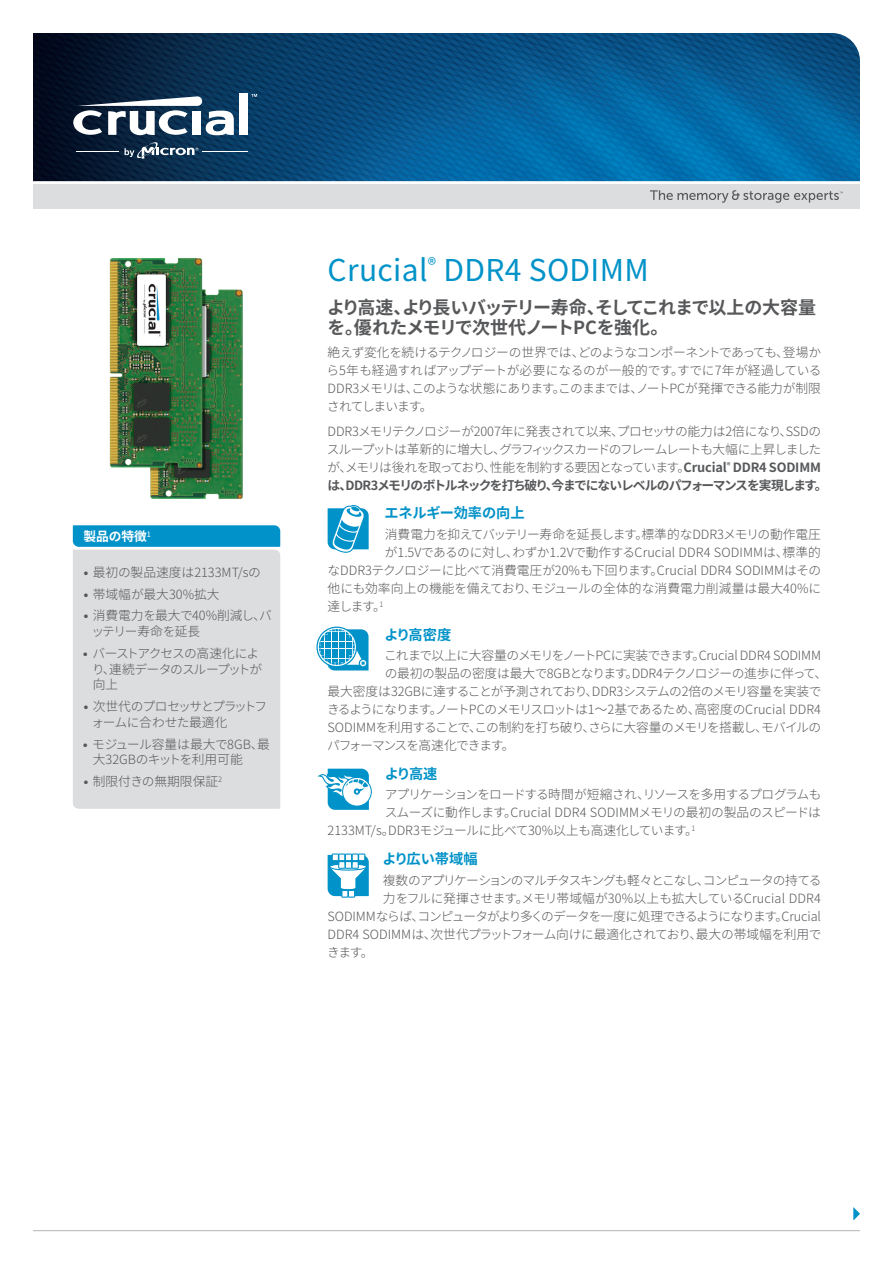
<style>
.page{position:relative;width:893px;height:1263px;background:#fff}
.page>*{position:absolute;margin:0;border:0;box-sizing:border-box;transform-origin:0 0}
.H1-Headline{font:30px "Source Han Sans JP";letter-spacing:.01em;color:#0092c8}
.H2-B__Standard_Headl{font:700 18px/19.5px "Source Han Sans JP";letter-spacing:-.055em;color:#57585a}
.H3-B__subheadline_bl{font:700 14.25px "Source Han Sans JP";letter-spacing:-.015em;color:#0092c8}
.body_copy{font:300 12.75px/18px "Source Han Sans JP";letter-spacing:-.03em;color:#57585a;text-align:justify}
.body_copy-2{font:300 12.75px/18px "Source Han Sans JP";letter-spacing:-.065em;color:#57585a}
.body_copy-3{font:300 12.75px "Source Han Sans JP";color:#57585a}
.body_copy-4{font:300 12.75px/15.8px "Source Han Sans JP";letter-spacing:-.01em;color:#57585a}
.body_copy-5{font:300 12.75px "Source Han Sans JP";letter-spacing:.005em;color:#57585a}
.body_copy-6{font:300 12.75px "Source Han Sans JP";letter-spacing:-.055em;color:#57585a}
.body_copy-7{font:300 12.75px "Source Han Sans JP";letter-spacing:-.06em;color:#57585a}
.body_copy-8{font:300 12.75px "Source Han Sans JP";letter-spacing:-.085em;color:#57585a}
.body_copy-9{font:300 12.75px/15.8px "Source Han Sans JP";letter-spacing:-.075em;color:#57585a}
.body_copy-10{font:300 12.75px/15.8px "Source Han Sans JP";letter-spacing:-.005em;color:#57585a}
.body_copy-11{font:300 12.75px/15.8px "Source Han Sans JP";letter-spacing:-.05em;color:#57585a}
.body_copy-12{font:300 12.75px "Source Han Sans JP";letter-spacing:-.095em;color:#57585a}
.Headline__Bulleted_L{font:700 12.75px "Source Han Sans JP";color:#fff}
.s1{font-family:"Museo Sans 300";font-weight:400}
.s2{font-weight:700}
</style>
<div class="page">
<img style="left:33px;top:33px;width:827px;height:148px">
<hr style="left:76px;top:151px;width:42px;height:1px;background:#fff">
<hr style="left:202px;top:151px;width:45px;height:1px;background:#fff">
<svg style="left:125px;top:142px;width:73px;height:17px"></svg>
<div style="left:239px;top:94px;width:9px;height:41px;background:#fff"></div>
<svg style="left:73px;top:96px;width:161px;height:40px"></svg>
<svg style="left:251px;top:94px;width:6px;height:3px"></svg>
<div style="left:33px;top:184px;width:827px;height:24px;background:#dcdddf"></div>
<svg style="left:650px;top:190px;width:193px;height:13px"></svg>
<hr style="left:33px;top:1230px;width:827px;height:1px;background:#bcbdc0">
<svg style="left:853px;top:1207px;width:7px;height:13px"></svg>
<svg style="left:328px;top:505px;width:41px;height:48px"></svg>
<svg style="left:328px;top:853px;width:41px;height:45px"></svg>
<svg style="left:316px;top:627px;width:52px;height:43px"></svg>
<svg style="left:317px;top:769px;width:55px;height:41px"></svg>
<svg style="left:73px;top:525px;width:207px;height:22px;background:#0694c9"></svg>
<div style="left:73px;top:550px;width:207px;height:259px;background:#dcdddf"></div>
<img style="left:109px;top:258px;width:134px;height:241px">
<p class="Headline__Bulleted_L" style="left:83px;top:529px;width:69px">製品の特徴<sup>1</sup></p>
<p class="body_copy-3" style="left:83px;top:565px;width:179px"><span class="s1">•</span> 最初の製品速度は2133MT/sの</p>
<p class="body_copy-3" style="left:83px;top:587px;width:138px"><span class="s1">•</span> 帯域幅が最大30%拡大</p>
<p class="body_copy-4" style="left:91px;top:608px;width:182px;text-indent:-8px"><span class="s1">•</span> 消費電力を最大で40%削減し、バッテリー寿命を延長</p>
<p class="body_copy-9" style="left:92px;top:645px;width:172px;text-indent:-9px"><span class="s1">•</span> バーストアクセスの高速化により、連続データのスループットが向上</p>
<p class="body_copy-11" style="left:91px;top:699px;width:177px;text-indent:-8px"><span class="s1">•</span> 次世代のプロセッサとプラットフォームに合わせた最適化</p>
<p class="body_copy-10" style="left:93px;top:736px;width:179px;text-indent:-10px"><span class="s1">•</span> モジュール容量は最大で8GB、最大32GBのキットを利用可能</p>
<p class="body_copy-3" style="left:83px;top:774px;width:140px"><span class="s1">•</span> 制限付きの無期限保証<sup>2</sup></p>
<p class="H1-Headline" style="left:328px;top:253px;width:323px">Crucial<sup>®</sup> DDR4 SODIMM</p>
<p class="H2-B__Standard_Headl" style="left:327px;top:298px;width:491px">より高速、より長いバッテリー寿命、そしてこれまで以上の大容量を。優れたメモリで次世代ノートPCを強化。</p>
<p class="body_copy" style="left:327px;top:344px;width:497px">絶えず変化を続けるテクノロジーの世界では、どのようなコンポーネントであっても、登場から5年も経過すればアップデートが必要になるのが一般的です。すでに7年が経過しているDDR3メモリは、このような状態にあります。このままでは、ノートPCが発揮できる能力が制限されてしまいます。</p>
<p class="body_copy-2" style="left:327px;top:422px;width:502px">DDR3メモリテクノロジーが2007年に発表されて以来、プロセッサの能力は2倍になり、SSDのスループットは革新的に増大し、グラフィックスカードのフレームレートも大幅に上昇しましたが、メモリは後れを取っており、性能を制約する要因となっています。<span class="s2">Crucial</span><sup>®</sup> <span class="s2">DDR4 SODIMMは、DDR3メモリのボトルネックを打ち破り、今までにないレベルのパフォーマンスを実現します。</span></p>
<p class="H3-B__subheadline_bl" style="left:385px;top:505px;width:142px">エネルギー効率の向上</p>
<p class="body_copy" style="left:385px;top:526px;width:438px">消費電力を抑えてバッテリー寿命を延長します。標準的なDDR3メモリの動作電圧</p>
<p class="body_copy-5" style="left:385px;top:545px;width:438px">が1.5Vであるのに対し、わずか1.2Vで動作するCrucial DDR4 SODIMMは、標準的</p>
<p class="body_copy-3" style="left:328px;top:563px;width:495px">なDDR3テクノロジーに比べて消費電圧が20%も下回ります。Crucial DDR4 SODIMMはその</p>
<p class="body_copy-5" style="left:328px;top:581px;width:495px">他にも効率向上の機能を備えており、モジュールの全体的な消費電力削減量は最大40%に</p>
<p class="body_copy" style="left:328px;top:598px;width:60px">達します。<sup>1</sup></p>
<p class="H3-B__subheadline_bl" style="left:385px;top:626px;width:68px">より高密度</p>
<p class="body_copy" style="left:384px;top:647px;width:438px">これまで以上に大容量のメモリをノートPCに実装できます。Crucial DDR4 SODIMM</p>
<p class="body_copy" style="left:385px;top:665px;width:444px">の最初の製品の密度は最大で8GBとなります。DDR4テクノロジーの進歩に伴って、</p>
<p class="body_copy" style="left:328px;top:683px;width:495px">最大密度は32GBに達することが予測されており、DDR3システムの2倍のメモリ容量を実装で</p>
<p class="body_copy-6" style="left:327px;top:702px;width:495px">きるようになります。ノートPCのメモリスロットは1～2基であるため、高密度のCrucial DDR4</p>
<p class="body_copy-7" style="left:328px;top:720px;width:495px">SODIMMを利用することで、この制約を打ち破り、さらに大容量のメモリを搭載し、モバイルの</p>
<p class="body_copy-12" style="left:327px;top:738px;width:189px">パフォーマンスを高速化できます。</p>
<p class="H3-B__subheadline_bl" style="left:385px;top:765px;width:54px">より高速</p>
<p class="body_copy-6" style="left:385px;top:788px;width:438px">アプリケーションをロードする時間が短縮され、リソースを多用するプログラムも</p>
<p class="body_copy-4" style="left:385px;top:805px;width:438px">スムーズに動作します。Crucial DDR4 SODIMMメモリの最初の製品のスピードは</p>
<p class="body_copy-4" style="left:328px;top:823px;width:372px">2133MT/s。DDR3モジュールに比べて30%以上も高速化しています。<sup>1</sup></p>
<p class="H3-B__subheadline_bl" style="left:383px;top:851px;width:97px">より広い帯域幅</p>
<p class="body_copy-8" style="left:383px;top:873px;width:440px">複数のアプリケーションのマルチタスキングも軽々とこなし、コンピュータの持てる</p>
<p class="body_copy-3" style="left:383px;top:891px;width:440px">力をフルに発揮させます。メモリ帯域幅が30%以上も拡大しているCrucial DDR4</p>
<p class="body_copy-2" style="left:328px;top:907px;width:495px">SODIMMならば、コンピュータがより多くのデータを一度に処理できるようになります。Crucial</p>
<p class="body_copy" style="left:328px;top:925px;width:495px">DDR4 SODIMMは、次世代プラットフォーム向けに最適化されており、最大の帯域幅を利用で</p>
<p class="body_copy" style="left:327px;top:943px;width:48px">きます。</p>
</div>
